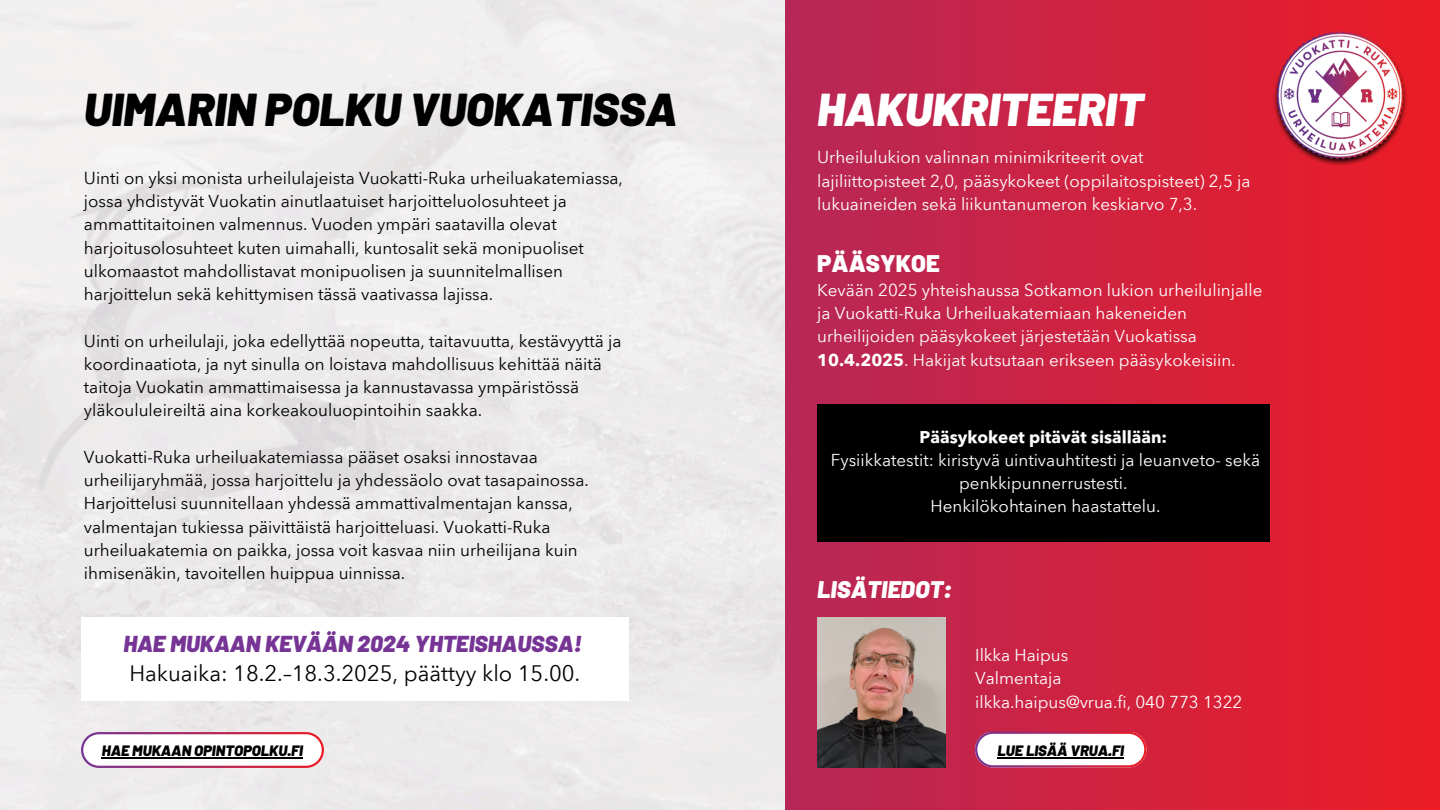
<style>
.page{position:relative;width:1440px;height:810px;background:#fff}
.page>*{position:absolute;margin:0;border:0;box-sizing:border-box;transform-origin:0 0}
.t1{font:italic 900 46px "Barlow";color:#000}
.t2{font:italic 900 46px "Barlow";color:#fff}
.t3{font:italic 900 24px "Barlow";color:#fff}
.t4{font:900 24px "Barlow";color:#fff}
.t5{font:italic 900 23px "Barlow";color:#763495}
.t6{font:22px "Avenir Next Arabic";color:#000}
.t7{font:17px/23.2px "Avenir Next Arabic";color:#000}
.t8{font:17px/23.2px "Avenir Next Arabic";color:#fff}
.t9{font:italic 900 15px "Barlow";color:#000}
.s1{font-weight:700}
</style>
<div class="page">
<svg style="left:784px;top:0;width:656px;height:810px;background:#d1223d"></svg>
<img style="left:1270px;top:26px;width:140px;height:143px">
<img style="left:817px;top:617px;width:128px;height:151px">
<svg style="left:81px;top:732px;width:243px;height:36px"></svg>
<hr style="left:102px;top:758px;width:201px;height:1px;background:#000">
<div style="left:817px;top:404px;width:453px;height:137px;background:#000"></div>
<svg style="left:975px;top:732px;width:171px;height:36px"></svg>
<hr style="left:997px;top:757px;width:127px;height:2px;background:#000">
<h4 class="t1" style="left:84px;top:80px;width:595px">UIMARIN POLKU VUOKATISSA</h4>
<h4 class="t7" style="left:84px;top:166px;width:541px">Uinti on yksi monista urheilulajeista Vuokatti-Ruka urheiluakatemiassa, jossa yhdistyvät Vuokatin ainutlaatuiset harjoitteluolosuhteet ja ammattitaitoinen valmennus. Vuoden ympäri saatavilla olevat harjoitusolosuhteet kuten uimahalli, kuntosalit sekä monipuoliset ulkomaastot mahdollistavat monipuolisen ja suunnitelmallisen harjoittelun sekä kehittymisen tässä vaativassa lajissa.</h4>
<p class="t7" style="left:84px;top:329px;width:539px">Uinti on urheilulaji, joka edellyttää nopeutta, taitavuutta, kestävyyttä ja koordinaatiota, ja nyt sinulla on loistava mahdollisuus kehittää näitä taitoja Vuokatin ammattimaisessa ja kannustavassa ympäristössä yläkoululeireiltä aina korkeakouluopintoihin saakka.</p>
<h1 class="t7" style="left:84px;top:445px;width:507px">Vuokatti-Ruka urheiluakatemiassa pääset osaksi innostavaa urheilijaryhmää, jossa harjoittelu ja yhdessäolo ovat tasapainossa.<br>Harjoittelusi suunnitellaan yhdessä ammattivalmentajan kanssa, valmentajan tukiessa päivittäistä harjoitteluasi. Vuokatti-Ruka urheiluakatemia on paikka, jossa voit kasvaa niin urheilijana kuin ihmisenäkin, tavoitellen huippua uinnissa.</h1>
<h3 class="t5" style="left:123px;top:629px;width:460px">HAE MUKAAN KEVÄÄN 2024 YHTEISHAUSSA!</h3>
<p class="t6" style="left:129px;top:660px;width:452px">Hakuaika: 18.2.–18.3.2025, päättyy klo 15.00.</p>
<p class="t9" style="left:102px;top:741px;width:203px">HAE MUKAAN OPINTOPOLKU.FI</p>
<h4 class="t2" style="left:817px;top:80px;width:328px">HAKUKRITEERIT</h4>
<h2 class="t8" style="left:817px;top:146px;width:435px">Urheilulukion valinnan minimikriteerit ovat lajiliittopisteet 2,0, pääsykokeet (oppilaitospisteet) 2,5 ja lukuaineiden sekä liikuntanumeron keskiarvo 7,3.</h2>
<h2 class="t4" style="left:817px;top:248px;width:124px">PÄÄSYKOE</h2>
<p class="t8" style="left:817px;top:278px;width:447px">Kevään 2025 yhteishaussa Sotkamon lukion urheilulinjalle ja Vuokatti-Ruka Urheiluakatemiaan hakeneiden urheilijoiden pääsykokeet järjestetään Vuokatissa <span class="s1">10.4.2025</span>. Hakijat kutsutaan erikseen pääsykokeisiin.</p>
<p class="t8" style="left:831px;top:425px;width:431px;text-align:center"><span class="s1">Pääsykokeet pitävät sisällään:<br></span>Fysiikkatestit: kiristyvä uintivauhtitesti ja leuanveto- sekä penkkipunnerrustesti.<br>Henkilökohtainen haastattelu.</p>
<h4 class="t3" style="left:817px;top:574px;width:136px">LISÄTIEDOT:</h4>
<h4 class="t8" style="left:975px;top:644px;width:269px">Ilkka Haipus<br>Valmentaja<br>ilkka.haipus@vrua.fi, 040 773 1322</h4>
<p class="t9" style="left:997px;top:741px;width:128px">LUE LISÄÄ VRUA.FI</p>
</div>
